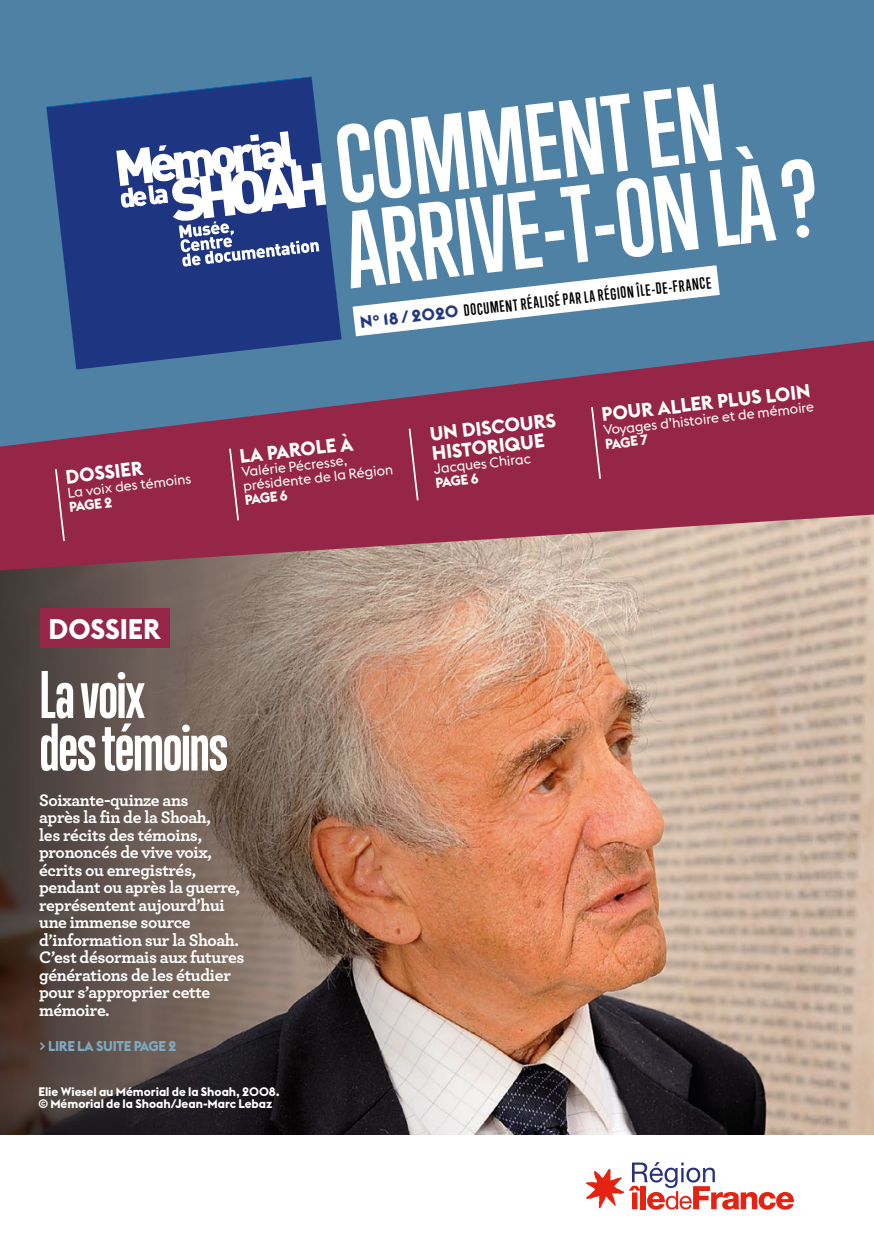
<style>
.page{position:relative;width:874px;height:1241px;background:#fff}
.page>*{position:absolute;margin:0;border:0;box-sizing:border-box;transform-origin:0 0}
.t1{font:700 99.92px/85.6px "Trump Gothic Pro";color:#fff}
.t2{font:700 61.25px/52.5px "Trump Gothic Pro";letter-spacing:-.025em;color:#fff}
.t3{font:700 28px "Euclid Flex";color:#fff}
.t4{font:700 19.25px/19.2px "Euclid Flex";color:#fff}
.t5{font:700 17.5px/17.5px "Archer";letter-spacing:-.02em;color:#fff}
.t6{font:700 14.88px "Trump Gothic Pro";color:#000}
.t7{font:14px/13.8px "Euclid Flex";color:#fff}
.t8{font:700 14px "Euclid Flex";color:#fff}
.t9{font:700 14px "Euclid Flex";letter-spacing:-.02em;color:#7eaac0}
.t10{font:700 12.25px/12.2px "Euclid Flex";color:#fff}
.s1{font-family:"Euclid Flex";font-size:16.62px;color:#24397d}
</style>
<div class="page">
<img style="left:0;top:570px;width:873px;height:564px">
<svg style="left:0;top:446px;width:873px;height:124px;background:#9f455b"></svg>
<svg style="left:0;top:0;width:873px;height:446px;background:#5a7294"></svg>
<svg style="left:46px;top:76px;width:295px;height:293px;background:#2a498b"></svg>
<svg style="left:116px;top:131px;width:210px;height:135px"></svg>
<div style="left:40px;top:608px;width:129px;height:39px;background:#952647"></div>
<svg style="left:54px;top:467px;width:12px;height:76px"></svg>
<svg style="left:228px;top:446px;width:12px;height:76px"></svg>
<svg style="left:407px;top:426px;width:12px;height:76px"></svg>
<svg style="left:589px;top:405px;width:12px;height:75px"></svg>
<svg style="left:585px;top:1162px;width:208px;height:47px"></svg>
<svg style="left:352px;top:265px;width:367px;height:71px"></svg>
<p class="t4" style="left:65px;top:467px;width:79px;rotate:-6deg">DOSSIER</p>
<p class="t7" style="left:67px;top:485px;width:126px;rotate:-6deg">La voix des témoins</p>
<p class="t8" style="left:68px;top:498px;width:45px;rotate:-6deg">PAGE 2</p>
<h1 class="t1" style="left:332px;top:121px;width:476px;rotate:-6deg">COMMENT EN<br>ARRIVE-T-ON LÀ?</h1>
<p class="t6" style="left:382px;top:309px;width:331px;rotate:-6deg"><span class="s1">18/2020</span> DOCUMENT RÉALISÉ PAR LA RÉGION ÎLE-DE-FRANCE</p>
<p class="t4" style="left:239px;top:446px;width:115px;rotate:-6deg">LA PAROLE À</p>
<p class="t7" style="left:241px;top:465px;width:152px;rotate:-6deg">Valérie Pécresse, présidente de la Région</p>
<p class="t8" style="left:244px;top:491px;width:45px;rotate:-6deg">PAGE 6</p>
<p class="t4" style="left:429px;top:424px;width:128px;rotate:-6deg">UN DISCOURS<br>HISTORIQUE</p>
<p class="t7" style="left:433px;top:461px;width:99px;rotate:-6deg">Jacques Chirac</p>
<p class="t8" style="left:434px;top:474px;width:45px;rotate:-6deg">PAGE 6</p>
<p class="t4" style="left:600px;top:404px;width:211px;rotate:-6deg">POUR ALLER PLUS LOIN</p>
<p class="t7" style="left:602px;top:423px;width:213px;rotate:-6deg">Voyages d’histoire et de mémoire</p>
<p class="t8" style="left:604px;top:436px;width:45px;rotate:-6deg">PAGE 7</p>
<h3 class="t3" style="left:48px;top:613px;width:114px">DOSSIER</h3>
<h2 class="t2" style="left:39px;top:668px;width:190px">La voix<br>des témoins</h2>
<p class="t5" style="left:39px;top:789px;width:207px">Soixante-quinze ans<br>après la fin de la Shoah,<br>les récits des témoins, prononcés de vive voix, écrits ou enregistrés, pendant ou après la guerre, représentent aujourd’hui une immense source d’information sur la Shoah.<br>C’est désormais aux futures générations de les étudier pour s’approprier cette mémoire.</p>
<p class="t9" style="left:39px;top:1037px;width:139px">&gt; LIRE LA SUITE PAGE 2</p>
<p class="t10" style="left:38px;top:1085px;width:243px">Elie Wiesel au Mémorial de la Shoah, 2008. © Mémorial de la Shoah/Jean-Marc Lebaz</p>
</div>
